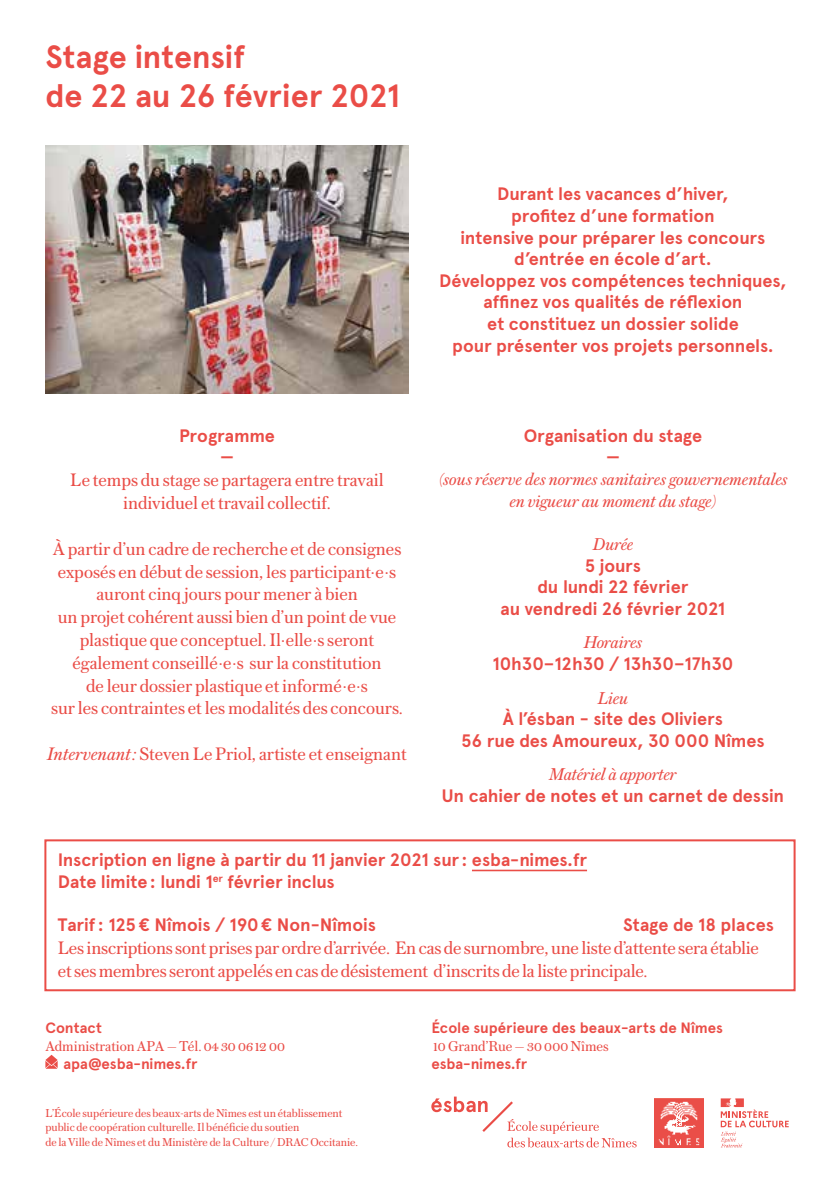
<style>
.page{position:relative;width:840px;height:1191px;background:#fff}
.page>*{position:absolute;margin:0;border:0;box-sizing:border-box;transform-origin:0 0}
.t1{font:700 32.2px/38.8px "Apercu";letter-spacing:-.005em;color:#ea4d47}
.t2{font:19px/22.8px "Austin Text";color:#ea4d47;text-align:center}
.t3{font:700 18px/21.6px "Apercu";letter-spacing:-.005em;color:#ea4d47;text-align:center}
.t4{font:italic 18px/21.6px "Austin Text";color:#ea4d47;text-align:center}
.t5{font:italic 18px "Austin Text";letter-spacing:-.02em;color:#ea4d47}
.t6{font:700 15px "Apercu";color:#ea4d47}
.t7{font:15px "Austin Text";color:#ea4d47}
.t8{font:12px/14.4px "Austin Text";color:#ea4d47}
.s1{font-style:italic}
</style>
<div class="page">
<svg style="left:45px;top:1054px;width:13px;height:14px"></svg>
<img style="left:654px;top:1098px;width:48px;height:49px">
<svg style="left:720px;top:1098px;width:68px;height:49px"></svg>
<svg style="left:431px;top:1096px;width:205px;height:51px"></svg>
<img style="left:45px;top:146px;width:363px;height:248px">
<hr style="left:471px;top:869px;width:115px;height:2px;background:#ea4d47">
<div style="left:44px;top:839px;width:751px;height:152px;border:2px solid #ea4d47"></div>
<h1 class="t1" style="left:45px;top:38px;width:356px">Stage intensif<br>de 22 au 26 février 2021</h1>
<p class="t3" style="left:179px;top:425px;width:97px">Programme —</p>
<p class="t2" style="left:70px;top:468px;width:315px">Le temps du stage se partagera entre travail individuel et travail collectif.</p>
<p class="t2" style="left:51px;top:536px;width:353px">À partir d’un cadre de recherche et de consignes exposés en début de session, les participant·e·s auront cinq jours pour mener à bien<br>un projet cohérent aussi bien d’un point de vue plastique que conceptuel. Il·elle·s seront également conseillé·e·s sur la constitution<br>de leur dossier plastique et informé·e·s<br>sur les contraintes et les modalités des concours.</p>
<p class="t2" style="left:47px;top:742px;width:361px"><span class="s1">Intervenant :</span> Steven Le Priol, artiste et enseignant</p>
<p class="t3" style="left:439px;top:183px;width:349px">Durant les vacances d’hiver,<br>profitez d’une formation<br>intensive pour préparer les concours d’entrée en école d’art.<br>Développez vos compétences techniques, affinez vos qualités de réflexion<br>et constituez un dossier solide<br>pour présenter vos projets personnels.</p>
<p class="t3" style="left:523px;top:425px;width:180px">Organisation du stage —</p>
<p class="t4" style="left:438px;top:468px;width:350px">(sous réserve des normes sanitaires gouvernementales en vigueur au moment du stage)</p>
<p class="t4" style="left:592px;top:533px;width:42px">Durée</p>
<p class="t3" style="left:500px;top:554px;width:226px">5 jours<br>du lundi 22 février<br>au vendredi 26 février 2021</p>
<p class="t5" style="left:583px;top:630px;width:60px">Horaires</p>
<p class="t3" style="left:492px;top:653px;width:242px">10h30–12h30 / 13h30–17h30</p>
<p class="t4" style="left:597px;top:686px;width:32px">Lieu</p>
<p class="t3" style="left:461px;top:708px;width:305px">À l’ésban - site des Oliviers<br>56 rue des Amoureux, 30 000 Nîmes</p>
<p class="t4" style="left:549px;top:763px;width:129px">Matériel à apporter</p>
<p class="t3" style="left:441px;top:785px;width:343px">Un cahier de notes et un carnet de dessin</p>
<p class="t3" style="left:58px;top:849px;width:530px;text-align:left">Inscription en ligne à partir du 11 janvier 2021 sur : esba-nimes.fr<br>Date limite: lundi 1<sup>er</sup> février inclus</p>
<p class="t3" style="left:58px;top:914px;width:319px">Tarif: 125€ Nîmois / 190€ Non-Nîmois</p>
<p class="t3" style="left:622px;top:914px;width:152px">Stage de 18 places</p>
<p class="t2" style="left:58px;top:936px;width:702px;text-align:left">Les inscriptions sont prises par ordre d’arrivée. En cas de surnombre, une liste d’attente sera établie et ses membres seront appelés en cas de désistement d’inscrits de la liste principale.</p>
<p class="t6" style="left:45px;top:1018px;width:58px">Contact</p>
<p class="t7" style="left:45px;top:1035px;width:241px">Administration APA — Tél. 04 30 06 12 00</p>
<p class="t6" style="left:64px;top:1054px;width:135px">apa@esba-nimes.fr</p>
<p class="t8" style="left:45px;top:1105px;width:314px">L’École supérieure des beaux-arts de Nîmes est un établissement public de coopération culturelle. Il bénéficie du soutien<br>de la Ville de Nîmes et du Ministère de la Culture / DRAC Occitanie.</p>
<p class="t6" style="left:431px;top:1018px;width:293px">École supérieure des beaux-arts de Nîmes</p>
<p class="t7" style="left:433px;top:1035px;width:176px">10 Grand’Rue — 30 000 Nîmes</p>
<p class="t6" style="left:431px;top:1054px;width:97px">esba-nimes.fr</p>
</div>
